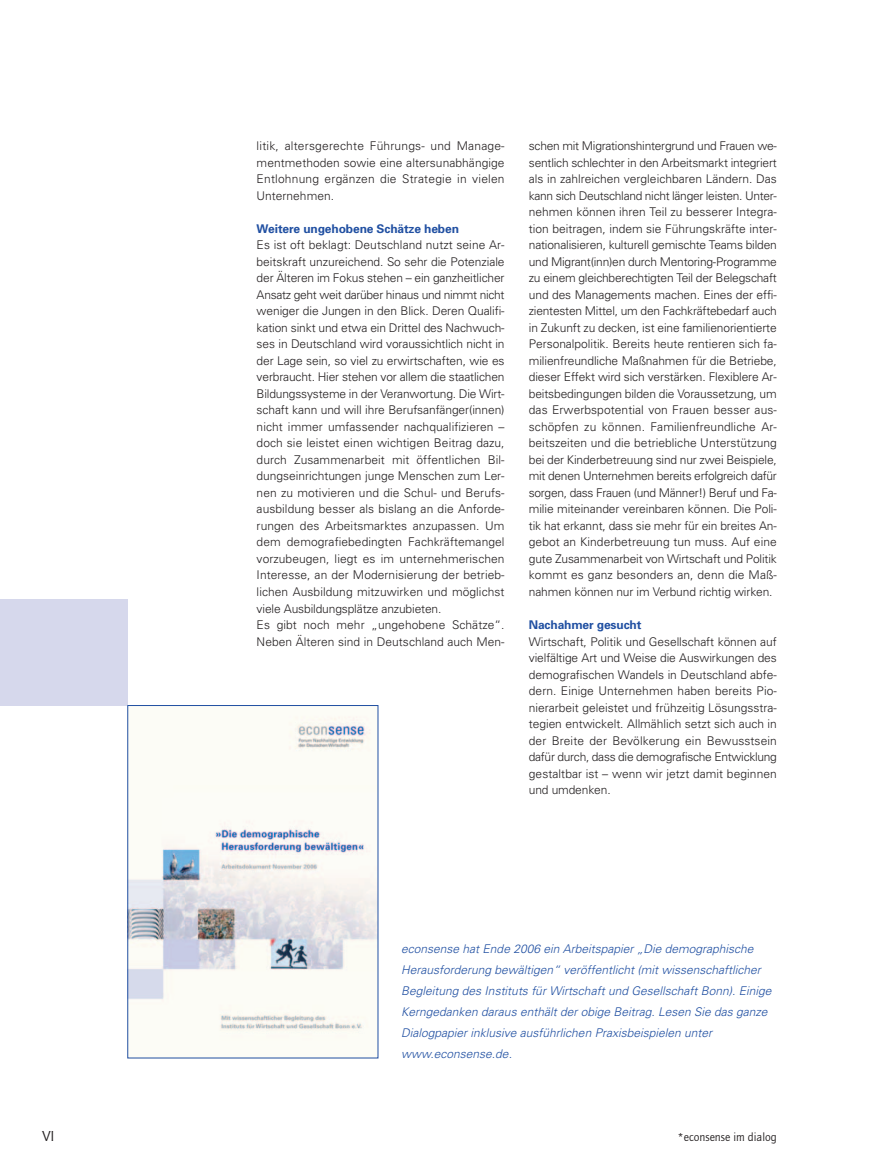
<style>
.page{position:relative;width:872px;height:1174px;background:#fff}
.page>*{position:absolute;margin:0;border:0;box-sizing:border-box;transform-origin:0 0}
.t1{font:15px "Quay Itc T";color:#231f20}
.t2{font:300 12px/16.5px "Univers";letter-spacing:.005em;color:#231f20;text-align:justify}
.t3{font:italic 300 12px/21px "Univers";color:#2150a2}
.t4{font:700 12px "Univers";letter-spacing:-.01em;color:#2150a2}
.t5{font:12px "Quay Itc T";color:#231f20}
</style>
<div class="page">
<div style="left:0;top:599px;width:127px;height:106px;background:#d6d8ec"></div>
<img style="left:129px;top:716px;width:247px;height:324px">
<div style="left:127px;top:705px;width:251px;height:353px;border:1px solid #2150a2"></div>
<p class="t2" style="left:257px;top:139px;width:249px">litik, altersgerechte Führungs- und Manage&shy;mentmethoden sowie eine altersunabhängige Entlohnung ergänzen die Strategie in vielen Unternehmen.</p>
<p class="t4" style="left:257px;top:224px;width:204px">Weitere ungehobene Schätze heben</p>
<p class="t2" style="left:257px;top:238px;width:249px;text-align:left">Es ist oft beklagt: Deutschland nutzt seine Ar&shy;beitskraft unzureichend. So sehr die Potenziale der Älteren im Fokus stehen – ein ganzheitlicher Ansatz geht weit darüber hinaus und nimmt nicht weniger die Jungen in den Blick. Deren Qualifi&shy;kation sinkt und etwa ein Drittel des Nachwuch&shy;ses in Deutschland wird voraussichtlich nicht in der Lage sein, so viel zu erwirtschaften, wie es verbraucht. Hier stehen vor allem die staatlichen Bildungssysteme in der Veranwortung. Die Wirt&shy;schaft kann und will ihre Berufsanfänger(innen) nicht immer umfassender nachqualifizieren – doch sie leistet einen wichtigen Beitrag dazu, durch Zusammenarbeit mit öffentlichen Bil&shy;dungseinrichtungen junge Menschen zum Ler&shy;nen zu motivieren und die Schul- und Berufs&shy;ausbildung besser als bislang an die Anforde&shy;rungen des Arbeitsmarktes anzupassen. Um dem demografiebedingten Fachkräftemangel vorzubeugen, liegt es im unternehmerischen Interesse, an der Modernisierung der betrieb&shy;lichen Ausbildung mitzuwirken und möglichst viele Ausbildungsplätze anzubieten.<br>Es gibt noch mehr „ungehobene Schätze“.<br>Neben Älteren sind in Deutschland auch Men-</p>
<p class="t2" style="left:529px;top:139px;width:249px">schen mit Migrationshintergrund und Frauen we&shy;sentlich schlechter in den Arbeitsmarkt integriert als in zahlreichen vergleichbaren Ländern. Das kann sich Deutschland nicht länger leisten. Unter&shy;nehmen können ihren Teil zu besserer Integra&shy;tion beitragen, indem sie Führungskräfte inter&shy;nationalisieren, kulturell gemischte Teams bilden und Migrant(inn)en durch Mentoring-Programme zu einem gleichberechtigten Teil der Belegschaft und des Managements machen. Eines der effi&shy;zientesten Mittel, um den Fachkräftebedarf auch in Zukunft zu decken, ist eine familienorientierte Personalpolitik. Bereits heute rentieren sich fa&shy;milienfreundliche Maßnahmen für die Betriebe, dieser Effekt wird sich verstärken. Flexiblere Ar&shy;beitsbedingungen bilden die Voraussetzung, um das Erwerbspotential von Frauen besser aus&shy;schöpfen zu können. Familienfreundliche Ar&shy;beitszeiten und die betriebliche Unterstützung bei der Kinderbetreuung sind nur zwei Beispiele, mit denen Unternehmen bereits erfolgreich dafür sorgen, dass Frauen (und Männer!) Beruf und Fa&shy;milie miteinander vereinbaren können. Die Poli&shy;tik hat erkannt, dass sie mehr für ein breites An&shy;gebot an Kinderbetreuung tun muss. Auf eine gute Zusammenarbeit von Wirtschaft und Politik kommt es ganz besonders an, denn die Maß&shy;nahmen können nur im Verbund richtig wirken.</p>
<p class="t4" style="left:529px;top:620px;width:114px">Nachahmer gesucht</p>
<p class="t2" style="left:529px;top:634px;width:249px">Wirtschaft, Politik und Gesellschaft können auf vielfältige Art und Weise die Auswirkungen des demografischen Wandels in Deutschland abfe&shy;dern. Einige Unternehmen haben bereits Pio&shy;nierarbeit geleistet und frühzeitig Lösungsstra&shy;tegien entwickelt. Allmählich setzt sich auch in der Breite der Bevölkerung ein Bewusstsein dafür durch, dass die demografische Entwicklung gestaltbar ist – wenn wir jetzt damit beginnen und umdenken.</p>
<p class="t3" style="left:401px;top:939px;width:374px">econsense hat Ende 2006 ein Arbeitspapier „Die demographische Herausforderung bewältigen“ veröffentlicht (mit wissenschaftlicher Begleitung des Instituts für Wirtschaft und Gesellschaft Bonn). Einige Kerngedanken daraus enthält der obige Beitrag. Lesen Sie das ganze Dialogpapier inklusive ausführlichen Praxisbeispielen unter www.econsense.de.</p>
<p class="t1" style="left:42px;top:1129px;width:13px">VI</p>
<p class="t5" style="left:677px;top:1131px;width:101px">*econsense im dialog</p>
</div>
